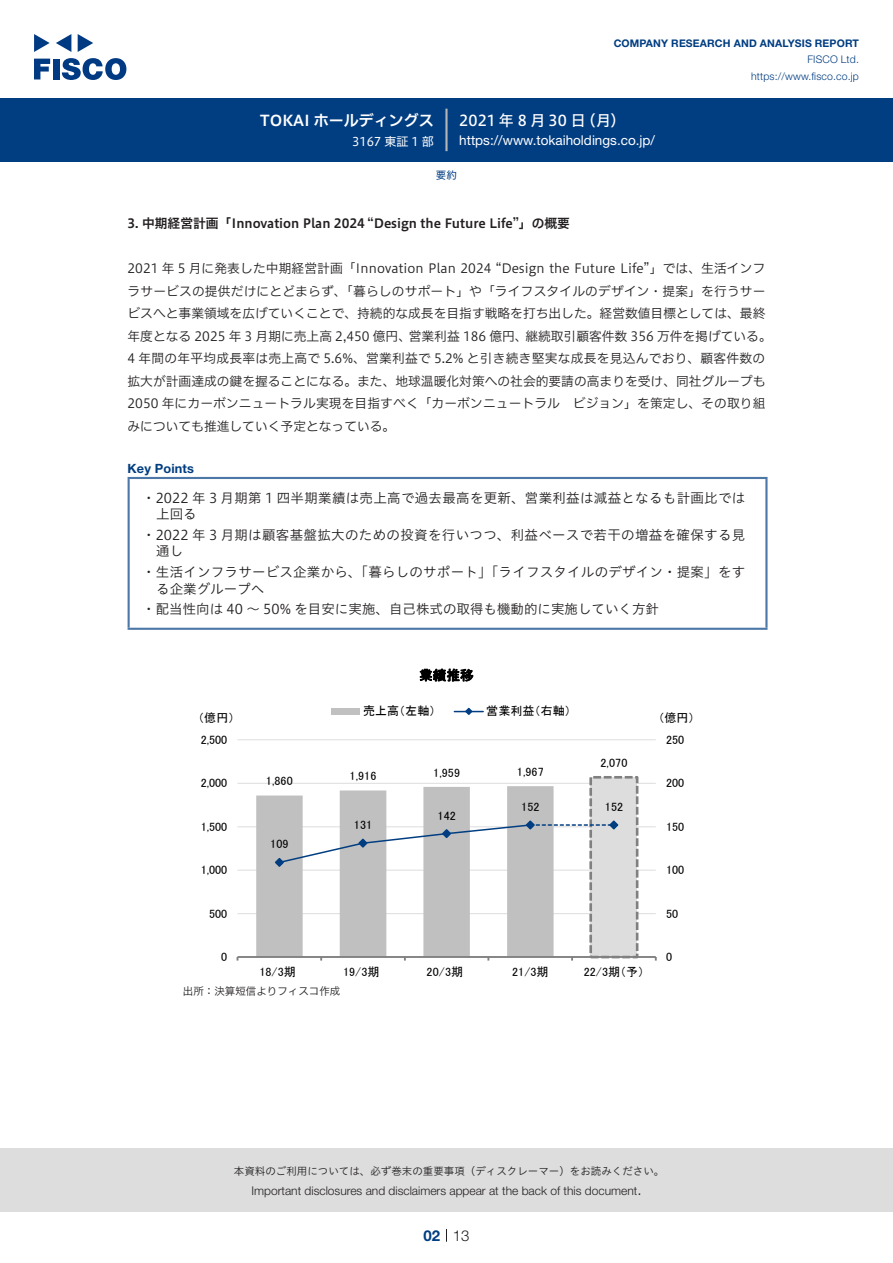
<style>
.page{position:relative;width:893px;height:1263px;background:#fff}
.page>*{position:absolute;margin:0;border:0;box-sizing:border-box;transform-origin:0 0}
.t1{font:15px "Hiragino UD Sans F Std N W5";letter-spacing:.01em;color:#fff}
.t2{font:15px "Hiragino UD Sans F Std N W6";color:#fff}
.t3{font:300 15px "Helvetica Neue LT Std";color:#231f20}
.t4{font:700 15px "Helvetica Neue LT Std";color:#003d81}
.t5{font:13.5px/16.5px "Hiragino UD Sans Std W3";letter-spacing:.015em;color:#231f20}
.t6{font:13.5px "Helvetica Neue LT Std";color:#fff}
.t7{font:13.5px "MS P Gothic";color:#000}
.t8{font:12.75px/22.5px "Hiragino UD Sans F Std N W3";color:#231f20}
.t9{font:12.75px "Hiragino UD Sans F Std N W6";color:#231f20}
.t10{font:700 12.75px "Helvetica Neue LT Std";letter-spacing:.015em;color:#003d81}
.t11{font:12.15px "MS P Gothic";letter-spacing:.005em;color:#000}
.t12{font:12px "MS P Gothic";letter-spacing:.005em;color:#000}
.t13{font:300 12px "Helvetica Neue LT Std";color:#231f20}
.t14{font:12px "Hiragino UD Sans F Std N W4";color:#fff}
.t15{font:10.5px "Hiragino UD Sans Std W3";color:#231f20}
.t16{font:700 10.5px "Helvetica Neue LT Std";letter-spacing:.015em;color:#003d81}
.t17{font:300 10.5px/16.5px "Helvetica Neue LT Std";letter-spacing:.015em;color:#003d81;text-align:right}
.t18{font:10.5px "Hiragino UD Sans F Std N W3";color:#231f20}
.t19{font:10.5px "Hiragino UD Sans F Std N W4";color:#003d81}
</style>
<div class="page">
<div style="left:0;top:1148px;width:893px;height:64px;background:#ddd"></div>
<svg style="left:34px;top:59px;width:16px;height:20px"></svg>
<div style="left:53px;top:59px;width:6px;height:20px;background:#003a83"></div>
<svg style="left:62px;top:58px;width:64px;height:22px"></svg>
<svg style="left:34px;top:34px;width:16px;height:18px"></svg>
<svg style="left:78px;top:34px;width:15px;height:18px"></svg>
<svg style="left:56px;top:34px;width:15px;height:18px"></svg>
<div style="left:0;top:98px;width:893px;height:64px;background:#003d81"></div>
<hr style="left:445px;top:109px;width:3px;height:42px;background:#b5b5b6">
<svg style="left:446px;top:1229px;width:1px;height:13px"></svg>
<hr style="left:128px;top:479px;width:2px;height:149px;background:#4d77a7">
<hr style="left:128px;top:477px;width:639px;height:2px;background:#4d77a7">
<hr style="left:765px;top:479px;width:2px;height:149px;background:#4d77a7">
<hr style="left:128px;top:628px;width:639px;height:2px;background:#4d77a7">
<hr style="left:237px;top:913px;width:419px;height:1px;background:#ddd">
<hr style="left:237px;top:870px;width:419px;height:1px;background:#ddd">
<hr style="left:237px;top:826px;width:419px;height:1px;background:#ddd">
<hr style="left:237px;top:783px;width:419px;height:1px;background:#ddd">
<hr style="left:237px;top:739px;width:419px;height:1px;background:#ddd">
<div style="left:591px;top:777px;width:46px;height:180px;background:#ddd"></div>
<div style="left:589px;top:776px;width:49px;height:182px;border:3px dashed #808080"></div>
<svg style="left:256px;top:786px;width:298px;height:170px;fill:#c0c0c0"></svg>
<hr style="left:237px;top:956px;width:419px;height:2px;background:#808080">
<svg style="left:273px;top:819px;width:346px;height:49px"></svg>
<div style="left:331px;top:708px;width:29px;height:7px;background:#c0c0c0"></div>
<svg style="left:454px;top:707px;width:29px;height:8px"></svg>
<p class="t2" style="left:260px;top:109px;width:175px">TOKAI ホールディングス</p>
<p class="t14" style="left:352px;top:132px;width:83px">3167 東証 1 部</p>
<p class="t16" style="left:614px;top:37px;width:247px">COMPANY RESEARCH AND ANALYSIS REPORT</p>
<p class="t17" style="left:751px;top:51px;width:109px">FISCO Ltd. https://www.fisco.co j p.</p>
<p class="t1" style="left:581px;top:109px;width:46px">（月(</p>
<p class="t1" style="left:459px;top:109px;width:128px">2021年 8 月30 日</p>
<p class="t6" style="left:459px;top:132px;width:197px">https://www.tokaiholdings.co j p. /</p>
<p class="t19" style="left:436px;top:167px;width:22px">要約</p>
<p class="t9" style="left:128px;top:214px;width:444px">3. 中期経営計画「Innovation Plan 2024 “Design the Future Life”」の概要</p>
<p class="t8" style="left:128px;top:256px;width:639px">2021 年 5 月に発表した中期経営計画「Innovation Plan 2024 “Design the Future Life”」では、生活インフ</p>
<p class="t8" style="left:128px;top:279px;width:640px">ラサービスの提供だけにとどまらず、「暮らしのサポート」や「ライフスタイルのデザイン・提案」を行うサー</p>
<p class="t8" style="left:128px;top:301px;width:639px">ビスへと事業領域を広げていくことで、持続的な成長を目指す戦略を打ち出した。経営数値目標としては、最終</p>
<p class="t8" style="left:525px;top:324px;width:248px">継続取引顧客件数 356 万件を掲げている。</p>
<p class="t8" style="left:128px;top:324px;width:639px">年度となる 2025 年 3 月期に売上高 2,450 億円、<br>4 年間の年平均成長率は売上高で 5.6%、営業利益で 5.2% と引き続き堅実な成長を見込んでおり、顧客件数の拡大が計画達成の鍵を握ることになる。また、地球温暖化対策への社会的要請の高まりを受け、同社グループも2050 年にカーボンニュートラル実現を目指すべく「カーボンニュートラル　ビジョン」を策定し、その取り組みについても推進していく予定となっている。</p>
<p class="t10" style="left:128px;top:460px;width:68px">Key Points</p>
<p class="t5" style="left:156px;top:488px;width:591px;text-indent:-14px">・2022 年 3 月期第 1 四半期業績は売上高で過去最高を更新、営業利益は減益となるも計画比では上回る</p>
<p class="t5" style="left:156px;top:526px;width:591px;text-indent:-14px">・2022 年 3 月期は顧客基盤拡大のための投資を行いつつ、利益ベースで若干の増益を確保する見通し</p>
<p class="t5" style="left:156px;top:563px;width:590px;text-indent:-14px">・生活インフラサービス企業から、「暮らしのサポート」「ライフスタイルのデザイン・提案」をする企業グループへ</p>
<p class="t5" style="left:142px;top:600px;width:518px">・配当性向は 40 ～ 50% を目安に実施、自己株式の取得も機動的に実施していく方針</p>
<p class="t8" style="left:409px;top:324px;width:120px">営業利益 186 億円、</p>
<p class="t7" style="left:419px;top:668px;width:56px">業績推移</p>
<p class="t12" style="left:198px;top:712px;width:38px">（億円）</p>
<p class="t12" style="left:363px;top:705px;width:74px">売上高（左軸）</p>
<p class="t12" style="left:486px;top:705px;width:86px">営業利益（右軸）</p>
<p class="t11" style="left:658px;top:711px;width:38px">（億円(</p>
<p class="t11" style="left:201px;top:733px;width:28px">2,500</p>
<p class="t11" style="left:666px;top:733px;width:20px">250</p>
<p class="t12" style="left:201px;top:777px;width:28px">2,000</p>
<p class="t12" style="left:266px;top:775px;width:28px">1,860</p>
<p class="t12" style="left:350px;top:770px;width:28px">1,916</p>
<p class="t12" style="left:433px;top:766px;width:28px">1,959</p>
<p class="t12" style="left:517px;top:765px;width:28px">1,967</p>
<p class="t12" style="left:601px;top:757px;width:28px">2,070</p>
<p class="t12" style="left:666px;top:777px;width:20px">200</p>
<p class="t12" style="left:201px;top:820px;width:28px">1,500</p>
<p class="t12" style="left:354px;top:819px;width:20px">131</p>
<p class="t11" style="left:438px;top:809px;width:20px">142</p>
<p class="t12" style="left:521px;top:801px;width:20px">152</p>
<p class="t12" style="left:605px;top:801px;width:20px">152</p>
<p class="t12" style="left:666px;top:820px;width:20px">150</p>
<p class="t12" style="left:270px;top:838px;width:20px">109</p>
<p class="t11" style="left:201px;top:864px;width:28px">1,000</p>
<p class="t11" style="left:666px;top:864px;width:20px">100</p>
<p class="t12" style="left:209px;top:907px;width:20px">500</p>
<p class="t12" style="left:666px;top:907px;width:13px">50</p>
<p class="t12" style="left:221px;top:951px;width:8px">0</p>
<p class="t12" style="left:666px;top:951px;width:8px">0</p>
<p class="t12" style="left:259px;top:966px;width:38px">18/3期</p>
<p class="t12" style="left:343px;top:966px;width:38px">19/3期</p>
<p class="t12" style="left:427px;top:966px;width:38px">20/3期</p>
<p class="t12" style="left:512px;top:966px;width:38px">21/3期</p>
<p class="t12" style="left:584px;top:966px;width:62px">22/3期予（ (</p>
<p class="t18" style="left:183px;top:983px;width:159px">出所：決算短信よりフィスコ作成</p>
<p class="t15" style="left:234px;top:1163px;width:432px">本資料のご利用については、必ず巻末の重要事項（ディスクレーマー）をお読みください。</p>
<p class="t3" style="left:637px;top:1180px;width:6px">.</p>
<p class="t13" style="left:251px;top:1183px;width:387px">Important disclosures and disclaimers appear at the back of this document</p>
<p class="t4" style="left:423px;top:1226px;width:18px">02</p>
<p class="t3" style="left:453px;top:1226px;width:18px">13</p>
</div>
